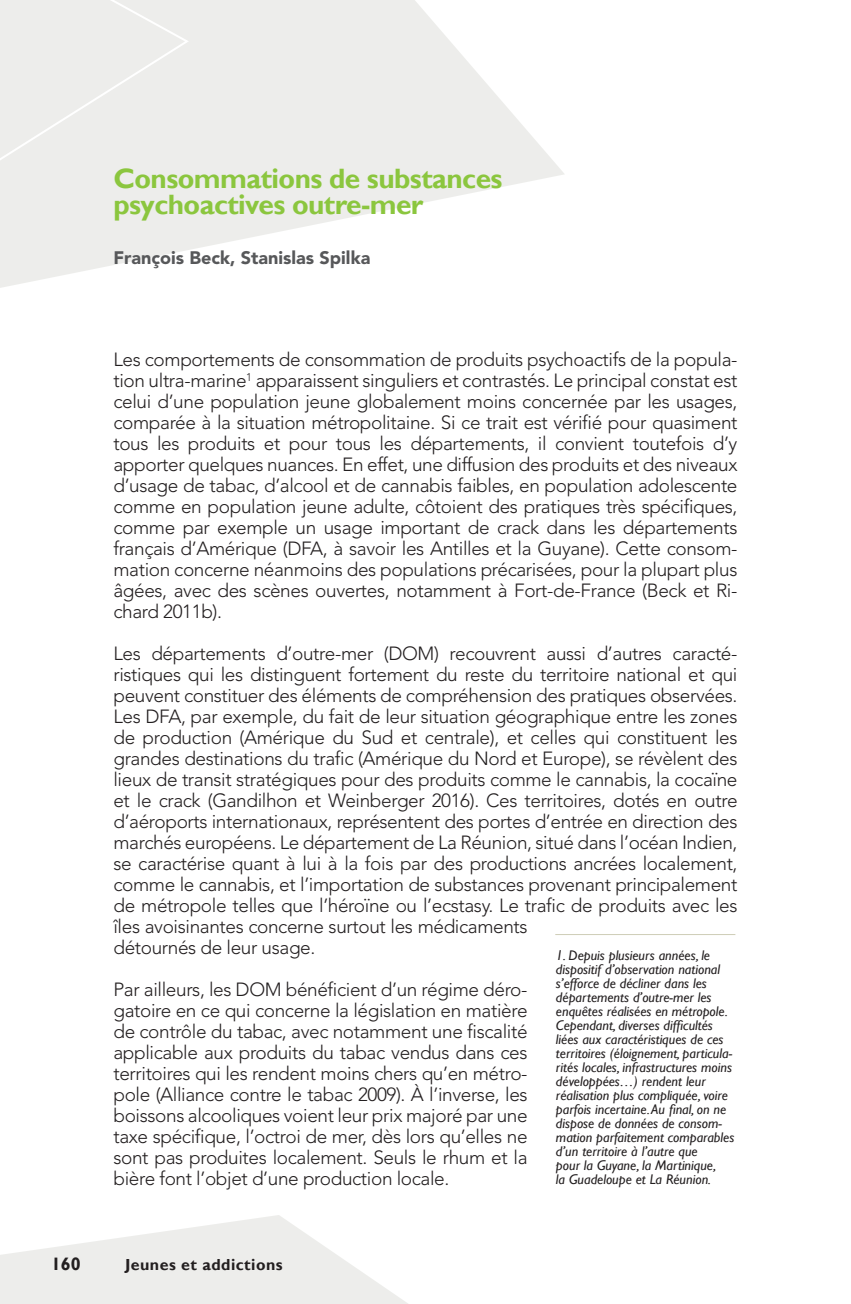
<style>
.page{position:relative;width:851px;height:1304px;background:#fff}
.page>*{position:absolute;margin:0;border:0;box-sizing:border-box;transform-origin:0 0}
.t1{font:700 28px/26px "Gill Sans";letter-spacing:-.02em;color:#8bc63e}
.t2{font:300 19px/21px "Avenir LT Std";letter-spacing:-.02em;color:#231f20;text-align:justify}
.t3{font:900 18px "Avenir LT Std";color:#57585a}
.t4{font:700 18px "Gill Sans";color:#231f20}
.t5{font:700 16px "Gill Sans";letter-spacing:.03em;color:#231f20}
.t6{font:italic 14px/14px "Gill Sans";color:#231f20}
</style>
<div class="page">
<svg style="left:0;top:1215px;width:408px;height:89px"></svg>
<svg style="left:0;top:0;width:564px;height:288px;fill:#ededeb"></svg>
<div style="left:0;top:0;width:191px;height:183px;background:#ededeb"></div>
<hr style="left:555px;top:934px;width:180px;height:1px;background:#cecdb7">
<h1 class="t1" style="left:113px;top:166px;width:390px">Consommations de substances psychoactives outre-mer</h1>
<p class="t3" style="left:113px;top:247px;width:258px">François Beck, Stanislas Spilka</p>
<p class="t2" style="left:113px;top:349px;width:625px">Les comportements de consommation de produits psychoactifs de la popula&shy;tion ultra-marine<sup>1</sup> apparaissent singuliers et contrastés. Le principal constat est celui d’une population jeune globalement moins concernée par les usages, comparée à la situation métropolitaine. Si ce trait est vérifié pour quasiment tous les produits et pour tous les départements, il convient toutefois d’y apporter quelques nuances. En effet, une diffusion des produits et des niveaux d’usage de tabac, d’alcool et de cannabis faibles, en population adolescente comme en population jeune adulte, côtoient des pratiques très spécifiques, comme par exemple un usage important de crack dans les départements français d’Amérique (DFA, à savoir les Antilles et la Guyane). Cette consom&shy;mation concerne néanmoins des populations précarisées, pour la plupart plus âgées, avec des scènes ouvertes, notamment à Fort-de-France (Beck et Ri&shy;chard 2011b).</p>
<p class="t2" style="left:113px;top:643px;width:625px;text-align:left">Les départements d’outre-mer (DOM) recouvrent aussi d’autres caracté&shy;ristiques qui les distinguent fortement du reste du territoire national et qui peuvent constituer des éléments de compréhension des pratiques observées.<br>Les DFA, par exemple, du fait de leur situation géographique entre les zones de production (Amérique du Sud et centrale), et celles qui constituent les grandes destinations du trafic (Amérique du Nord et Europe), se révèlent des lieux de transit stratégiques pour des produits comme le cannabis, la cocaïne et le crack (Gandilhon et Weinberger 2016). Ces territoires, dotés en outre d’aéroports internationaux, représentent des portes d’entrée en direction des marchés européens. Le département de La Réunion, situé dans l’océan Indien, se caractérise quant à lui à la fois par des productions ancrées localement, comme le cannabis, et l’importation de substances provenant principalement de métropole telles que l’héroïne ou l’ecstasy. Le trafic de produits avec les îles avoisinantes concerne surtout les médicaments<br>détournés de leur usage.</p>
<p class="t2" style="left:113px;top:979px;width:415px">Par ailleurs, les DOM bénéficient d’un régime déro&shy;gatoire en ce qui concerne la législation en matière de contrôle du tabac, avec notamment une fiscalité applicable aux produits du tabac vendus dans ces territoires qui les rendent moins chers qu’en métro&shy;pole (Alliance contre le tabac 2009). À l’inverse, les boissons alcooliques voient leur prix majoré par une taxe spécifique, l’octroi de mer, dès lors qu’elles ne sont pas produites localement. Seuls le rhum et la bière font l’objet d’une production locale.</p>
<p class="t6" style="left:556px;top:949px;width:180px">1. Depuis plusieurs années, le dispositif d’observation national s’efforce de décliner dans les départements d’outre-mer les enquêtes réalisées en métropole.<br>Cependant, diverses difficultés liées aux caractéristiques de ces territoires (éloignement, particula&shy;rités locales, infrastructures moins développées…) rendent leur réalisation plus compliquée, voire parfois incertaine. Au final, on ne dispose de données de consom&shy;mation parfaitement comparables d’un territoire à l’autre que<br>pour la Guyane, la Martinique,<br>la Guadeloupe et La Réunion.</p>
<p class="t4" style="left:51px;top:1253px;width:31px">160</p>
<p class="t5" style="left:125px;top:1255px;width:159px">Jeunes et addictions</p>
</div>
